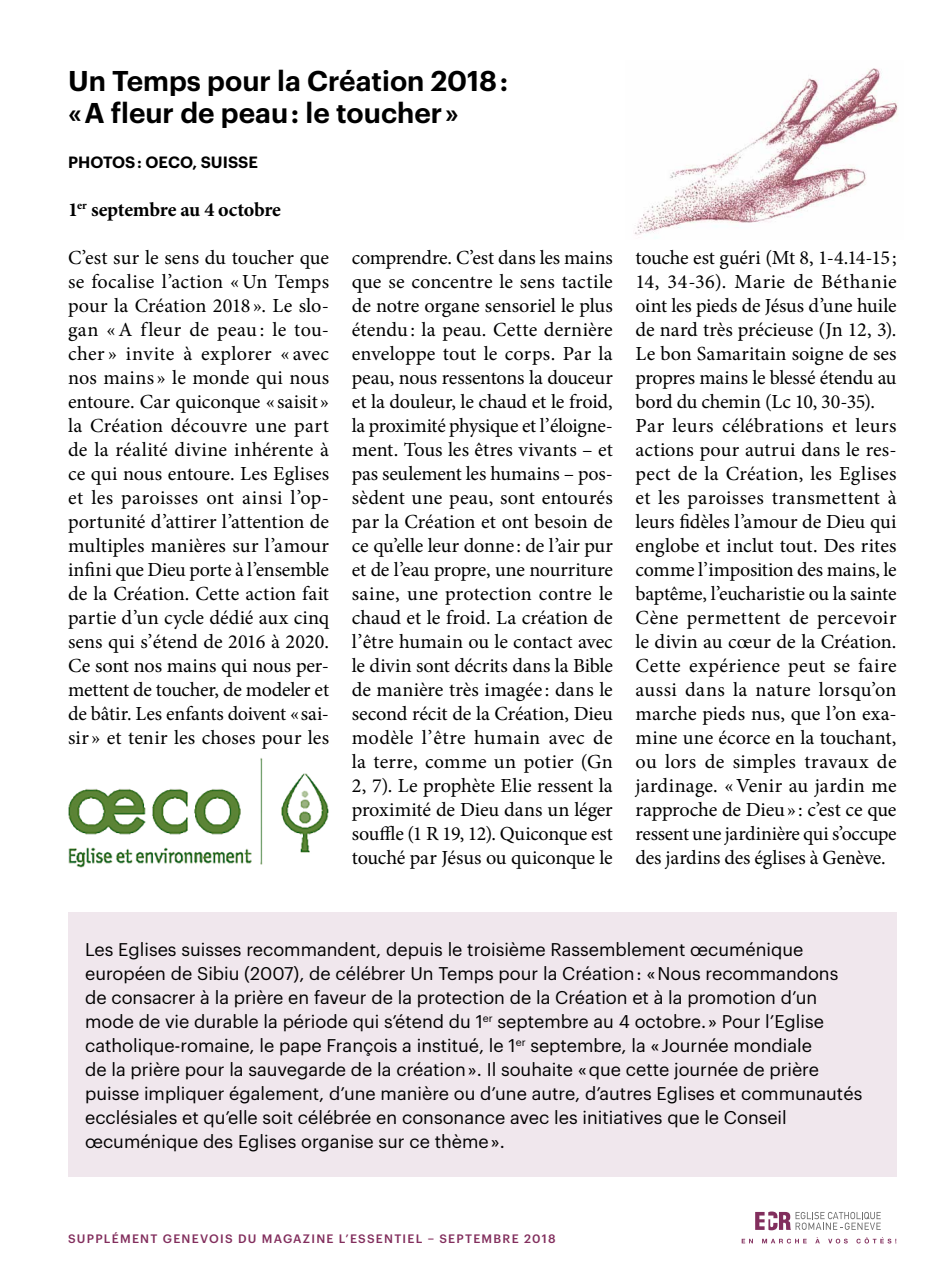
<style>
.page{position:relative;width:942px;height:1276px;background:#fff}
.page>*{position:absolute;margin:0;border:0;box-sizing:border-box;transform-origin:0 0}
.t1{font:600 28px/32px "Graphik";color:#000}
.t2{font:20px/24px "Minion Pro";color:#000;text-align:justify}
.t3{font:700 20px "Minion Pro";letter-spacing:-.01em;color:#000}
.t4{font:18px/24px "Graphik";color:#000}
.t5{font:600 16px "Graphik";letter-spacing:.005em;color:#000}
.t6{font:500 12px "Graphik";letter-spacing:.105em;color:#822e5d}
</style>
<div class="page">
<svg style="left:755px;top:1211px;width:125px;height:19px"></svg>
<svg style="left:741px;top:1238px;width:11px;height:5px"></svg>
<svg style="left:762px;top:1238px;width:44px;height:5px"></svg>
<svg style="left:815px;top:1237px;width:4px;height:6px"></svg>
<svg style="left:828px;top:1238px;width:19px;height:5px"></svg>
<svg style="left:856px;top:1237px;width:36px;height:6px"></svg>
<img style="left:68px;top:758px;width:261px;height:110px">
<img style="left:634px;top:68px;width:264px;height:167px">
<div style="left:68px;top:912px;width:828px;height:264px;background:#f0e7ed"></div>
<h1 class="t1" style="left:68px;top:62px;width:441px">Un Temps pour la Création 2018 : « A fleur de peau : le toucher »</h1>
<p class="t5" style="left:68px;top:150px;width:191px">PHOTOS : OECO, SUISSE</p>
<p class="t3" style="left:68px;top:196px;width:214px">1<sup>er</sup> septembre au 4 octobre</p>
<p class="t2" style="left:68px;top:246px;width:262px">C’est sur le sens du toucher que se focalise l’action «Un Temps pour la Création 2018 ». Le slo&shy;gan «A fleur de peau : le tou&shy;cher » invite à explorer « avec nos mains » le monde qui nous entoure. Car quiconque « saisit » la Création découvre une part de la réalité divine inhérente à ce qui nous entoure. Les Eglises et les paroisses ont ainsi l’op&shy;portunité d’attirer l’attention de multiples manières sur l’amour infini que Dieu porte à l’ensemble de la Création. Cette action fait partie d’un cycle dédié aux cinq sens qui s’étend de 2016 à 2020.<br>Ce sont nos mains qui nous per&shy;mettent de toucher, de modeler et de bâtir. Les enfants doivent «sai&shy;sir » et tenir les choses pour les</p>
<p class="t2" style="left:351px;top:246px;width:262px">comprendre. C’est dans les mains que se concentre le sens tactile de notre organe sensoriel le plus étendu: la peau. Cette dernière enveloppe tout le corps. Par la peau, nous ressentons la douceur et la douleur, le chaud et le froid, la proximité physique et l’éloigne&shy;ment. Tous les êtres vivants – et pas seulement les humains – pos&shy;sèdent une peau, sont entourés par la Création et ont besoin de ce qu’elle leur donne: de l’air pur et de l’eau propre, une nourriture saine, une protection contre le chaud et le froid. La création de l’être humain ou le contact avec le divin sont décrits dans la Bible de manière très imagée : dans le second récit de la Création, Dieu modèle l’être humain avec de la terre, comme un potier (Gn 2, 7). Le prophète Elie ressent la proximité de Dieu dans un léger souffle (1 R 19, 12). Quiconque est touché par Jésus ou quiconque le</p>
<p class="t2" style="left:635px;top:246px;width:262px;text-align:left">touche est guéri (Mt 8, 1-4.14-15;<br>14, 34-36). Marie de Béthanie oint les pieds de Jésus d’une huile de nard très précieuse (Jn 12, 3).<br>Le bon Samaritain soigne de ses propres mains le blessé étendu au bord du chemin (Lc 10, 30-35).<br>Par leurs célébrations et leurs actions pour autrui dans le res&shy;pect de la Création, les Eglises et les paroisses transmettent à leurs fidèles l’amour de Dieu qui englobe et inclut tout. Des rites comme l’imposition des mains, le baptême, l’eucharistie ou la sainte<br>Cène permettent de percevoir le divin au cœur de la Création.<br>Cette expérience peut se faire aussi dans la nature lorsqu’on marche pieds nus, que l’on exa&shy;mine une écorce en la touchant, ou lors de simples travaux de jardinage. «Venir au jardin me rapproche de Dieu»: c’est ce que ressent une jardinière qui s’occupe des jardins des églises à Genève.</p>
<p class="t4" style="left:85px;top:935px;width:778px">Les Eglises suisses recommandent, depuis le troisième Rassemblement œcuménique européen de Sibiu (2007), de célébrer Un Temps pour la Création : « Nous recommandons de consacrer à la prière en faveur de la protection de la Création et à la promotion d’un mode de vie durable la période qui s’étend du 1<sup>er</sup> septembre au 4 octobre. » Pour l’Eglise catholique-romaine, le pape François a institué, le 1<sup>er</sup> septembre, la « Journée mondiale<br>de la prière pour la sauvegarde de la création ». Il souhaite « que cette journée de prière puisse impliquer également, d’une manière ou d’une autre, d’autres Eglises et communautés ecclésiales et qu’elle soit célébrée en consonance avec les initiatives que le Conseil œcuménique des Eglises organise sur ce thème ».</p>
<p class="t6" style="left:68px;top:1229px;width:489px">SUPPLÉMENT GENEVOIS DU MAGAZINE L’ESSENTIEL – SEPTEMBRE 2018</p>
</div>
